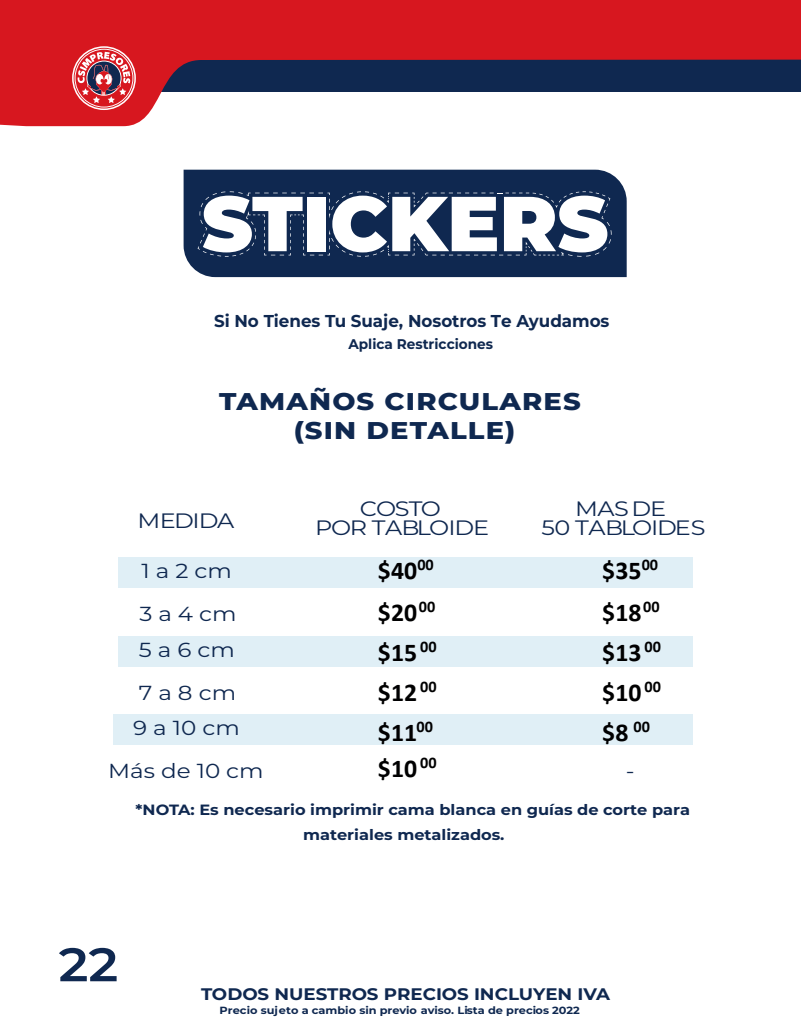
<style>
.page{position:relative;width:801px;height:1035px;background:#fff}
.page>*{position:absolute;margin:0;border:0;box-sizing:border-box;transform-origin:0 0}
.t1{font:600 47px "Montserrat";color:#0f2850;scale:1.09 1}
.t2{font:700 25.75px/40.2px "Calibri";color:#000001;text-align:justify}
.t3{font:800 24.25px/29px "Montserrat";letter-spacing:.04em;color:#0f2850;text-align:center;scale:1.13 1}
.t4{font:20.75px/18.5px "Montserrat";letter-spacing:-.05em;color:#0f2850;text-align:center;scale:1.15 1}
.t5{font:20.25px/43px "Montserrat";color:#0f2850;scale:1.14 1}
.t6{font:700 17.25px "Montserrat";color:#0f2850}
.t7{font:700 16.75px "Montserrat";color:#0f2850;scale:1.09 1}
.t8{font:700 14.75px/25px "Montserrat";color:#0f2850;scale:1.09 1}
.t9{font:700 14px "Montserrat";color:#0f2850}
.t10{font:700 10.5px "Montserrat";color:#0f2850;scale:1.09 1}
</style>
<div class="page">
<div style="left:184px;top:170px;width:443px;height:107px;background:#0f2850"></div>
<svg style="left:198px;top:191px;width:413px;height:66px"></svg>
<svg style="left:0;top:0;width:801px;height:126px;fill:#d7171f"></svg>
<svg style="left:72px;top:46px;width:64px;height:64px"></svg>
<svg style="left:74px;top:48px;width:60px;height:60px;background:#c45c66"></svg>
<div style="left:118px;top:557px;width:575px;height:31px;background:#e0eff6"></div>
<div style="left:118px;top:635px;width:575px;height:31px;background:#e0eff6"></div>
<div style="left:114px;top:714px;width:579px;height:30px;background:#e0eff6"></div>
<p class="t6" style="left:214px;top:309px;width:397px">Si No Tienes Tu Suaje, Nosotros Te Ayudamos</p>
<p class="t9" style="left:348px;top:334px;width:146px">Aplica Restricciones</p>
<h3 class="t3" style="left:219px;top:386px;width:322px">TAMAÑOS CIRCULARES (SIN DETALLE)</h3>
<h3 class="t4" style="left:360px;top:499px;width:72px">COSTO</h3>
<h3 class="t4" style="left:137px;top:510px;width:86px">MEDIDA</h3>
<h3 class="t4" style="left:315px;top:517px;width:153px">POR TABLOIDE</h3>
<h3 class="t5" style="left:139px;top:549px;width:87px">1 a 2 cm<br>3 a 4 cm</h3>
<h3 class="t5" style="left:139px;top:627px;width:87px">5 a 6 cm<br>7 a 8 cm</h3>
<h3 class="t5" style="left:108px;top:705px;width:138px;text-align:center">9 a 10 cm<br>Más de 10 cm</h3>
<h2 class="t2" style="left:378px;top:550px;width:60px">$40 <sup>00 </sup>$20 <sup>00 </sup>$15 <sup>00 </sup>$12 <sup>00 </sup>$11 <sup>00</sup></h2>
<h2 class="t2" style="left:378px;top:748px;width:60px">$10 <sup>00</sup></h2>
<h3 class="t4" style="left:541px;top:499px;width:144px">MASDE<br>50 TABLOIDES</h3>
<h2 class="t2" style="left:602px;top:550px;width:60px">$35 <sup>00 </sup>$18 <sup>00 </sup>$13 <sup>00 </sup>$10 <sup>00 </sup>$8 <sup>00</sup></h2>
<h3 class="t5" style="left:626px;top:748px;width:9px">-</h3>
<p class="t8" style="left:303px;top:796px;width:356px;text-indent:-168px">*NOTA: Es necesario imprimir cama blanca en guías de corte para materiales metalizados.</p>
<h1 class="t1" style="left:59px;top:933px;width:56px">22</h1>
<p class="t7" style="left:201px;top:982px;width:377px">TODOS NUESTROS PRECIOS INCLUYEN IVA</p>
<p class="t10" style="left:220px;top:1003px;width:332px">Precio sujeto a cambio sin previo aviso. Lista de precios 2022</p>
</div>
